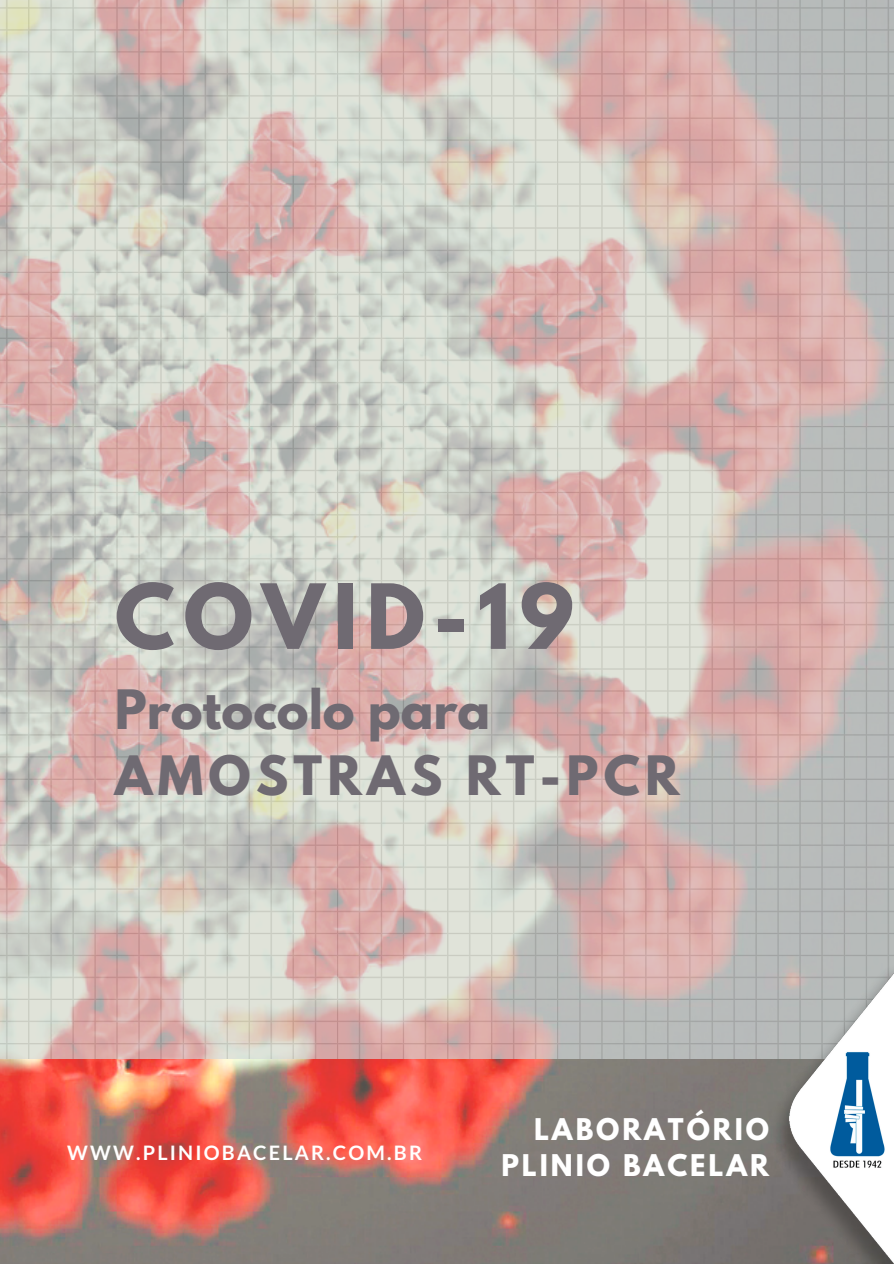
<style>
.page{position:relative;width:894px;height:1264px;background:#fff}
.page>*{position:absolute;margin:0;border:0;box-sizing:border-box;transform-origin:0 0}
.t1{font:700 79.5px "League Spartan";letter-spacing:.11em;color:#6f6a72}
.t2{font:700 48px/66.4px "League Spartan";color:#6f6a72}
.t3{font:700 26.55px/36px "League Spartan";letter-spacing:.11em;color:#fff;text-align:right}
.t4{font:700 19.8px "Lato";letter-spacing:.11em;color:#fff}
</style>
<div class="page">
<img style="left:0;top:1058px;width:768px;height:205px">
<img style="left:0;top:0;width:893px;height:1058px">
<img style="left:768px;top:963px;width:125px;height:300px">
<h1 class="t1" style="left:115px;top:577px;width:460px">COVID-19</h1>
<p class="t2" style="left:115px;top:682px;width:566px">Protocolo para<br>AMOSTRAS RT-PCR</p>
<p class="t4" style="left:67px;top:1140px;width:356px">WWW.PLINIOBACELAR.COM.BR</p>
<p class="t3" style="left:501px;top:1115px;width:269px">LABORATÓRIO<br>PLINIO BACELAR</p>
</div>
